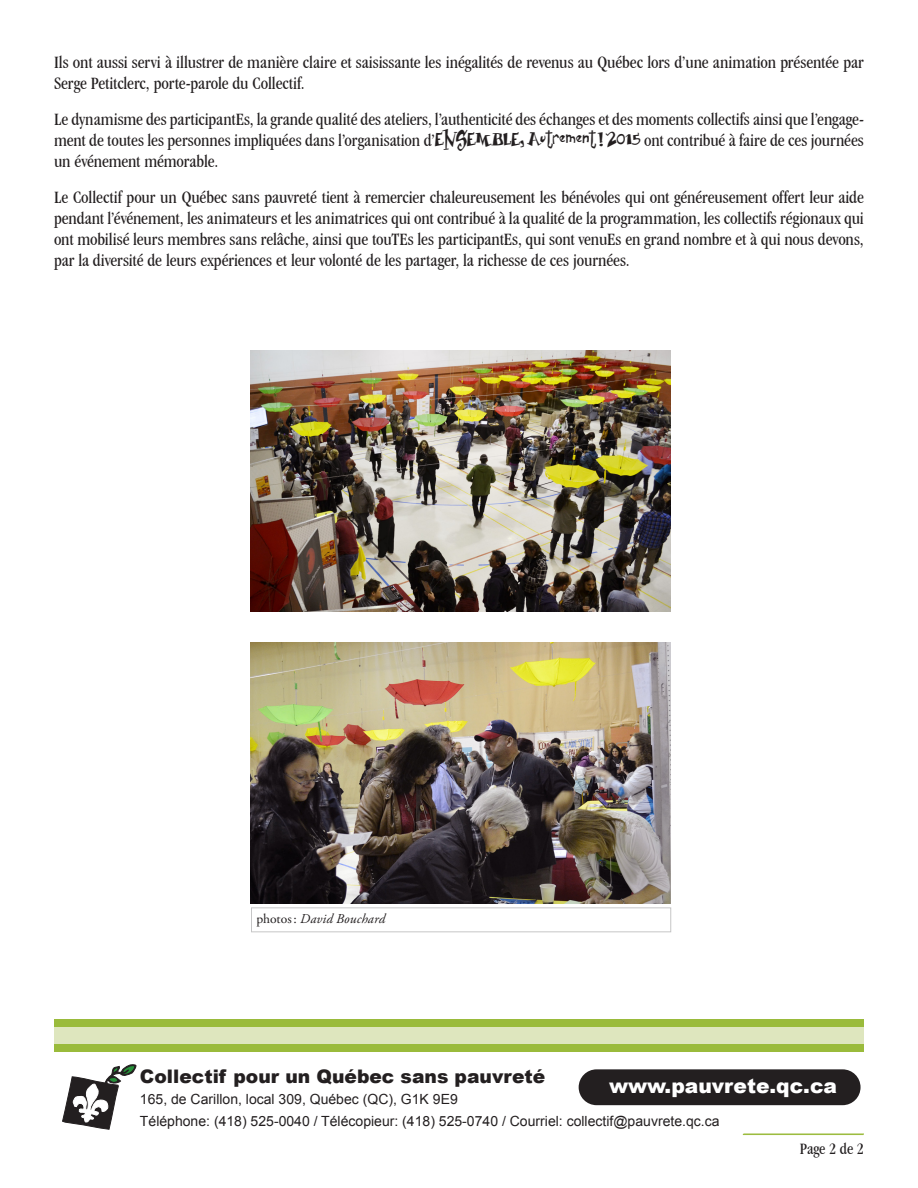
<style>
.page{position:relative;width:918px;height:1188px;background:#fff}
.page>*{position:absolute;margin:0;border:0;box-sizing:border-box;transform-origin:0 0}
.t1{font:900 20.25px "Arial";color:#fff}
.t2{font:900 18.75px "Arial";color:#231f20}
.t3{font:condensed 18px/21px "Garamond IT Cby BT";letter-spacing:-.005em;color:#231f20;text-align:justify}
.t4{font:condensed 16.5px "Garamond IT Cby BT";color:#231f20}
.t5{font:13.95px/21.8px "Arial";color:#231f20}
.t6{font:italic 13.5px "Adobe Garamond Pro";letter-spacing:.01em;color:#231f20}
.s1{font-family:"Junior Stinky";font-stretch:normal}
.s2{font-style:normal}
</style>
<div class="page">
<div style="left:579px;top:1069px;width:282px;height:36px;background:#231f20;border-radius:18px"></div>
<svg style="left:62px;top:1064px;width:75px;height:66px"></svg>
<div style="left:54px;top:1020px;width:810px;height:32px;background:#dee6be"></div>
<div style="left:54px;top:1020px;width:810px;height:7px;background:#9abb3b"></div>
<div style="left:54px;top:1044px;width:810px;height:8px;background:#9abb3b"></div>
<hr style="left:743px;top:1134px;width:121px;height:1px;background:#9abb3b">
<img style="left:251px;top:350px;width:420px;height:261px">
<img style="left:251px;top:643px;width:420px;height:261px">
<div style="left:251px;top:907px;width:420px;height:25px;border:1px solid #c6c6c7"></div>
<p class="t3" style="left:54px;top:51px;width:811px">Ils ont aussi servi à illustrer de manière claire et saisissante les inégalités de revenus au Québec lors d’une animation présentée par<br>Serge Petitclerc, porte-parole du Collectif.</p>
<p class="t3" style="left:54px;top:108px;width:812px">Le dynamisme des participantEs, la grande qualité des ateliers, l’authenticité des échanges et des moments collectifs ainsi que l’engage&shy;ment de toutes les personnes impliquées dans l’organisation d’<span class="s1">ENSEMBLE, Autrement! 2015</span> ont contribué à faire de ces journées un événement mémorable.</p>
<p class="t3" style="left:54px;top:186px;width:812px">Le Collectif pour un Québec sans pauvreté tient à remercier chaleureusement les bénévoles qui ont généreusement offert leur aide pendant l’événement, les animateurs et les animatrices qui ont contribué à la qualité de la programmation, les collectifs régionaux qui ont mobilisé leurs membres sans relâche, ainsi que touTEs les participantEs, qui sont venuEs en grand nombre et à qui nous devons, par la diversité de leurs expériences et leur volonté de les partager, la richesse de ces journées.</p>
<p class="t6" style="left:256px;top:910px;width:130px"><span class="s2">photos:</span> David Bouchard</p>
<p class="t2" style="left:140px;top:1062px;width:407px">Collectif pour un Québec sans pauvreté</p>
<p class="t5" style="left:140px;top:1089px;width:581px">165, de Carillon, local 309, Québec (QC), G1K 9E9<br>Téléphone: (418) 525-0040 / Télécopieur: (418) 525-0740 / Courriel: collectif@pauvrete.qc.ca</p>
<p class="t1" style="left:609px;top:1071px;width:230px">www.pauvrete.qc.ca</p>
<p class="t4" style="left:800px;top:1139px;width:66px">Page 2 de 2</p>
</div>
